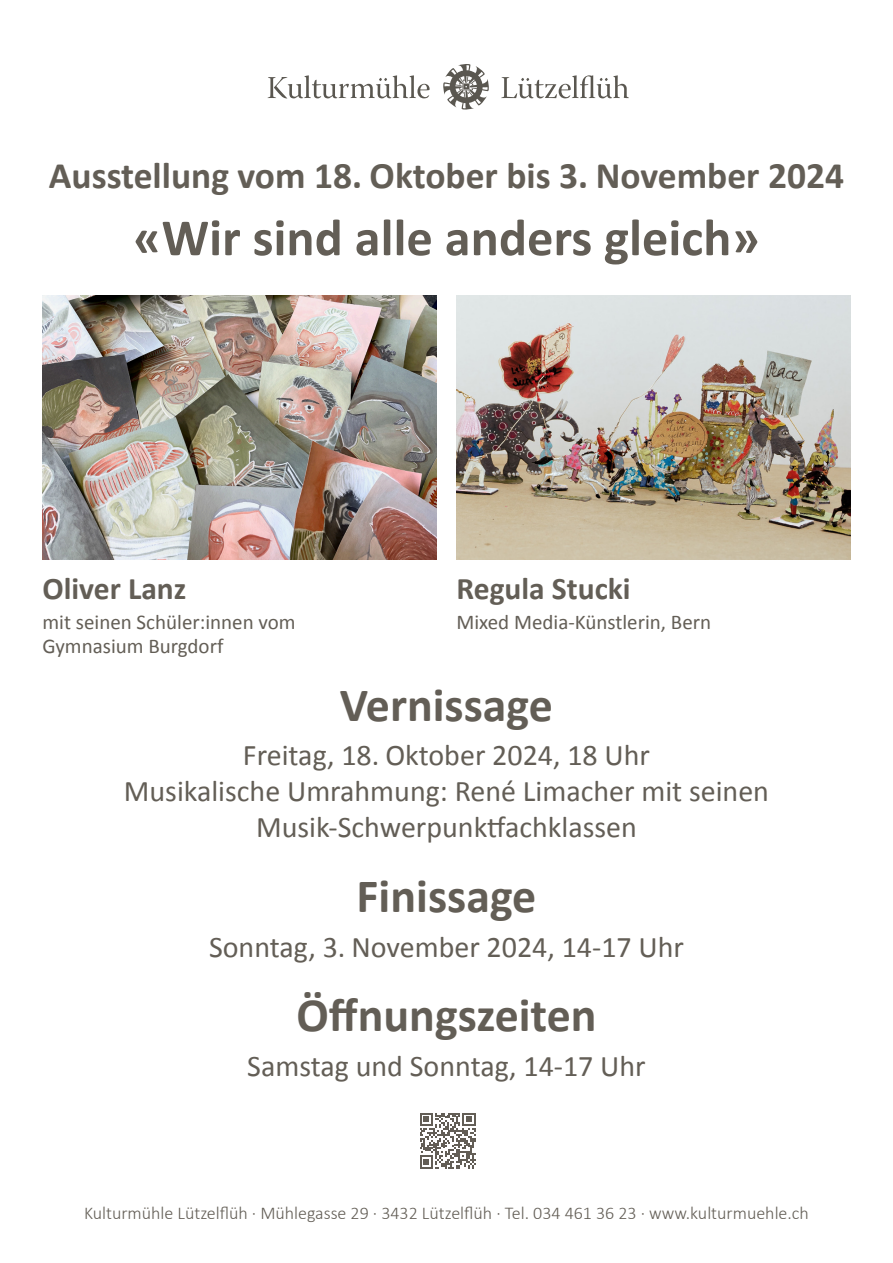
<style>
.page{position:relative;width:893px;height:1263px;background:#fff}
.page>*{position:absolute;margin:0;border:0;box-sizing:border-box;transform-origin:0 0}
.t1{font:700 52.5px "Calibri";color:#635e56}
.t2{font:700 48px "Calibri";color:#635e56}
.t3{font:700 37.5px "Calibri";color:#635e56}
.t4{font:700 31.5px "Calibri";color:#635e56}
.t5{font:30px/36px "Calibri";color:#635e56;text-align:center}
.t6{font:21px/24px "Calibri";color:#635e56}
.t7{font:300 18px "Calibri";color:#635e56}
</style>
<div class="page">
<svg style="left:268px;top:75px;width:162px;height:23px"></svg>
<svg style="left:501px;top:75px;width:128px;height:23px"></svg>
<svg style="left:443px;top:64px;width:46px;height:46px"></svg>
<img style="left:457px;top:296px;width:393px;height:263px">
<img style="left:43px;top:296px;width:393px;height:263px">
<svg style="left:420px;top:1113px;width:56px;height:56px"></svg>
<p class="t3" style="left:49px;top:149px;width:797px">Ausstellung vom 18. Oktober bis 3. November 2024</p>
<h1 class="t1" style="left:133px;top:201px;width:628px">«Wir sind alle anders gleich»</h1>
<p class="t4" style="left:43px;top:566px;width:145px">Oliver Lanz</p>
<p class="t6" style="left:43px;top:610px;width:255px">mit seinen Schüler:innen vom<br>Gymnasium Burgdorf</p>
<p class="t4" style="left:457px;top:566px;width:176px">Regula Stucki</p>
<p class="t6" style="left:457px;top:610px;width:256px">Mixed Media-Künstlerin, Bern</p>
<h2 class="t2" style="left:340px;top:671px;width:215px">Vernissage</h2>
<p class="t5" style="left:124px;top:737px;width:647px">Freitag, 18. Oktober 2024, 18 Uhr<br>Musikalische Umrahmung: René Limacher mit seinen<br>Musik-Schwerpunktfachklassen</p>
<h2 class="t2" style="left:357px;top:862px;width:181px">Finissage</h2>
<p class="t5" style="left:209px;top:928px;width:476px">Sonntag, 3. November 2024, 14-17 Uhr</p>
<h2 class="t2" style="left:296px;top:981px;width:302px">Öffnungszeiten</h2>
<p class="t5" style="left:247px;top:1047px;width:400px">Samstag und Sonntag, 14-17 Uhr</p>
<p class="t7" style="left:84px;top:1202px;width:726px">Kulturmühle Lützelflüh · Mühlegasse 29 · 3432 Lützelflüh · Tel. 034 461 36 23 · www.kulturmuehle.ch</p>
</div>
